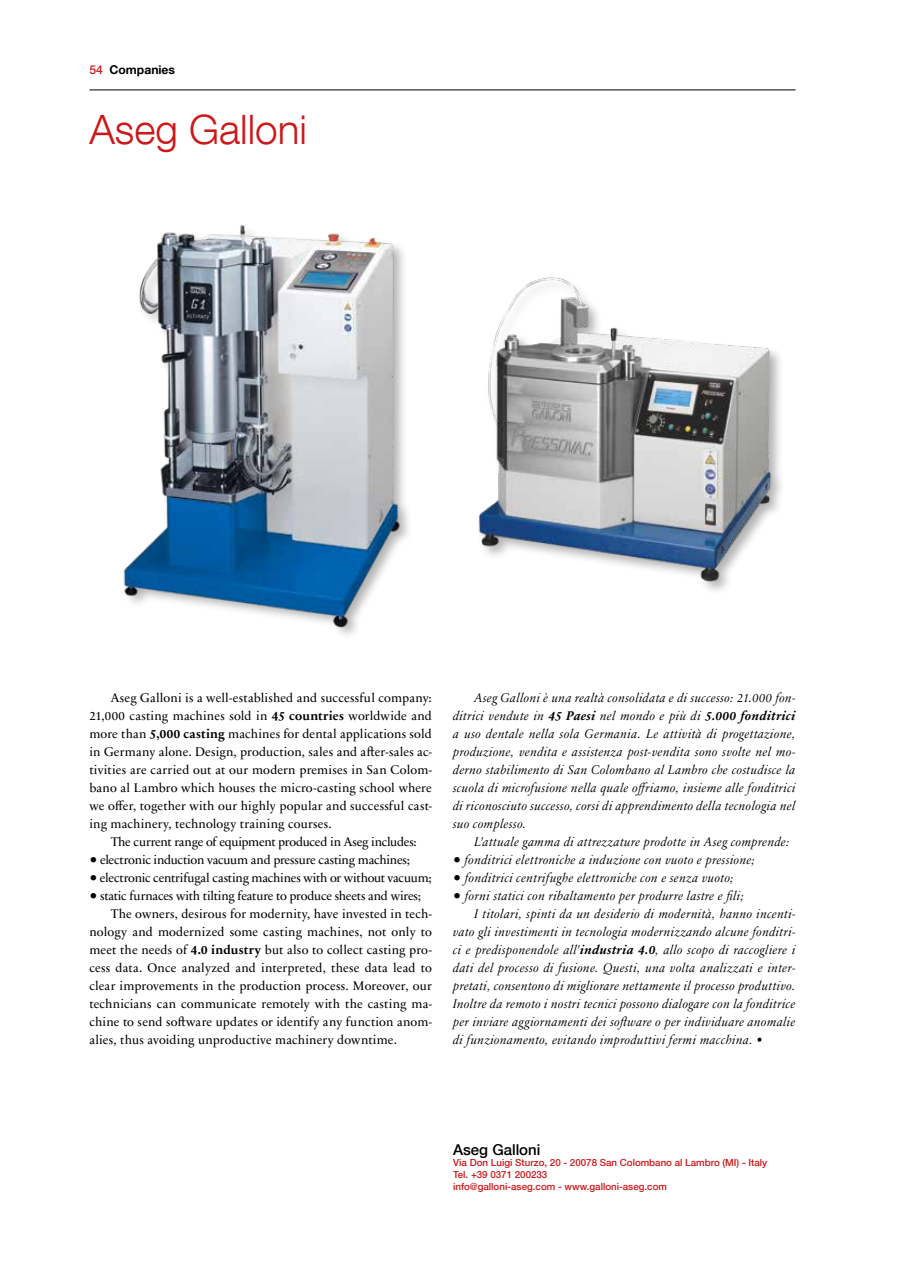
<style>
.page{position:relative;width:902px;height:1276px;background:#fff}
.page>*{position:absolute;margin:0;border:0;box-sizing:border-box;transform-origin:0 0}
.t1{font:300 40.5px "Helvetica Neue LT Com";color:#cd1719}
.t2{font:500 15px "Helvetica Neue LT Com";color:#000}
.t3{font:12.75px/18px "Sabon Next LT Pro Display It";letter-spacing:.025em;color:#000;text-align:justify}
.t4{font:12.75px/18px "Sabon Next LT Pro";letter-spacing:.005em;color:#000;text-align:justify}
.t5{font:12.75px "Sabon Next LT Pro";letter-spacing:-.015em;color:#000}
.t6{font:12.75px "Sabon Next LT Pro";letter-spacing:-.02em;color:#000}
.t7{font:700 12.15px "Helvetica Neue LT Com";color:#000}
.t8{font:500 9.75px/11.7px "Helvetica Neue LT Com";color:#cd1719}
.s1{font-weight:500;color:#cd1719}
.s2{font-weight:700}
.s3{font-family:"Helvetica Neue"}
.s4{font-family:"Sabon Next LT Pro";font-weight:700;font-style:italic}
.s5{font-family:"Helvetica Neue";font-weight:300}
</style>
<div class="page">
<hr style="left:89px;top:90px;width:706px;height:1px;background:#000">
<img style="left:123px;top:225px;width:286px;height:410px">
<img style="left:478px;top:277px;width:303px;height:314px">
<p class="t7" style="left:89px;top:61px;width:87px"><span class="s1">54</span> Companies</p>
<h1 class="t1" style="left:89px;top:105px;width:219px">Aseg Galloni</h1>
<p class="t4" style="left:89px;top:688px;width:344px;text-indent:21px">Aseg Galloni is a well-established and successful company:<br>21,000 casting machines sold in <span class="s2">45 countries</span> worldwide and more than <span class="s2">5,000 casting</span> machines for dental applications sold in Germany alone. Design, production, sales and after-sales ac&shy;tivities are carried out at our modern premises in San Colom&shy;bano al Lambro which houses the micro-casting school where we offer, together with our highly popular and successful cast&shy;ing machinery, technology training courses.</p>
<p class="t6" style="left:111px;top:832px;width:307px">The current range of equipment produced in Aseg includes:</p>
<p class="t6" style="left:89px;top:850px;width:322px"><span class="s3">●</span> electronic induction vacuum and pressure casting machines;</p>
<p class="t5" style="left:89px;top:868px;width:344px"><span class="s3">●</span> electronic centrifugal casting machines with or without vacuum;</p>
<p class="t5" style="left:89px;top:886px;width:333px"><span class="s3">●</span> static furnaces with tilting feature to produce sheets and wires;</p>
<p class="t4" style="left:111px;top:904px;width:322px">The owners, desirous for modernity, have invested in tech-</p>
<p class="t4" style="left:89px;top:922px;width:344px">nology and modernized some casting machines, not only to</p>
<p class="t4" style="left:89px;top:940px;width:344px">meet the needs of <span class="s2">4.0 industry</span> but also to collect casting pro-</p>
<p class="t4" style="left:89px;top:958px;width:344px">cess data. Once analyzed and interpreted, these data lead to</p>
<p class="t4" style="left:89px;top:976px;width:344px">clear improvements in the production process. Moreover, our</p>
<p class="t4" style="left:89px;top:994px;width:344px">technicians can communicate remotely with the casting ma-</p>
<p class="t4" style="left:89px;top:1012px;width:344px">chine to send software updates or identify any function anom-</p>
<p class="t4" style="left:89px;top:1030px;width:309px">alies, thus avoiding unproductive machinery downtime.</p>
<p class="t3" style="left:453px;top:688px;width:344px;text-indent:21px">Aseg Galloni è una realtà consolidata e di successo: 21.000 fon&shy;ditrici vendute in <span class="s4">45 Paesi</span> nel mondo e più di <span class="s4">5.000 fonditrici </span>a uso dentale nella sola Germania. Le attività di progettazione, produzione, vendita e assistenza post-vendita sono svolte nel mo&shy;derno stabilimento di San Colombano al Lambro che costudisce la scuola di microfusione nella quale offriamo, insieme alle fonditrici di riconosciuto successo, corsi di apprendimento della tecnologia nel suo complesso.</p>
<p class="t3" style="left:474px;top:832px;width:316px">L'attuale gamma di attrezzature prodotte in Aseg comprende:</p>
<p class="t3" style="left:453px;top:850px;width:303px"><span class="s5">●</span> fonditrici elettroniche a induzione con vuoto e pressione;</p>
<p class="t3" style="left:453px;top:868px;width:282px"><span class="s5">●</span> fonditrici centrifughe elettroniche con e senza vuoto;</p>
<p class="t3" style="left:453px;top:886px;width:292px"><span class="s5">●</span> forni statici con ribaltamento per produrre lastre e fili;</p>
<p class="t3" style="left:474px;top:904px;width:323px">I titolari, spinti da un desiderio di modernità, hanno incenti-</p>
<p class="t3" style="left:453px;top:922px;width:344px">vato gli investimenti in tecnologia modernizzando alcune fonditri-</p>
<p class="t3" style="left:453px;top:940px;width:344px">ci e predisponendole all'<span class="s4">industria 4.0</span>, allo scopo di raccogliere i</p>
<p class="t3" style="left:453px;top:958px;width:344px">dati del processo di fusione. Questi, una volta analizzati e inter-</p>
<p class="t3" style="left:453px;top:976px;width:344px">pretati, consentono di migliorare nettamente il processo produttivo.</p>
<p class="t3" style="left:453px;top:994px;width:344px">Inoltre da remoto i nostri tecnici possono dialogare con la fonditrice</p>
<p class="t3" style="left:453px;top:1012px;width:344px">per inviare aggiornamenti dei software o per individuare anomalie</p>
<p class="t3" style="left:453px;top:1030px;width:311px">di funzionamento, evitando improduttivi fermi macchina. •</p>
<p class="t2" style="left:453px;top:1140px;width:89px">Aseg Galloni</p>
<p class="t8" style="left:453px;top:1157px;width:316px">Via Don Luigi Sturzo, 20 - 20078 San Colombano al Lambro (MI) - Italy<br>Tel. +39 0371 200233<br>info@galloni-aseg.com - www.galloni-aseg.com</p>
</div>
